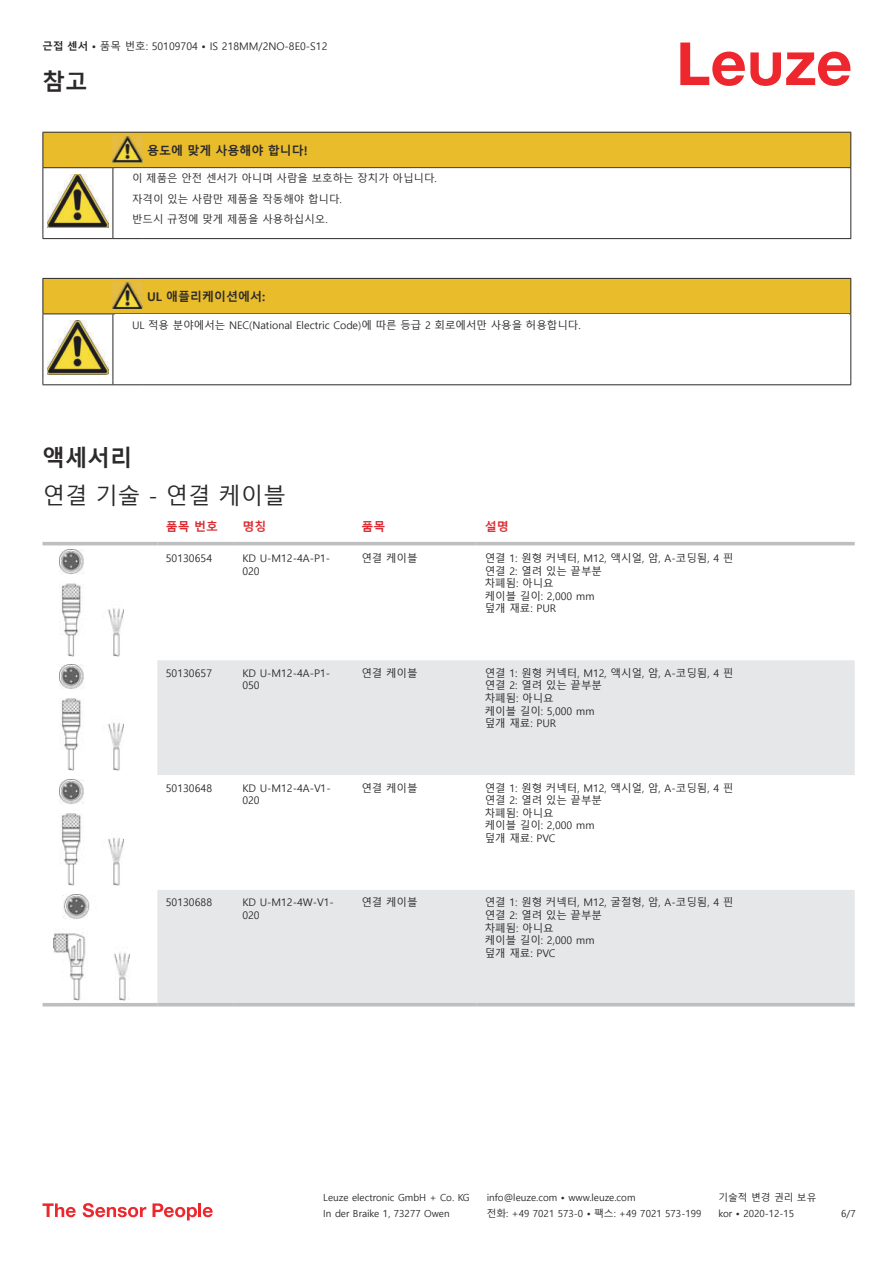
<style>
.page{position:relative;width:893px;height:1263px;background:#fff}
.page>*{position:absolute;margin:0;border:0;box-sizing:border-box;transform-origin:0 0}
.t1{font:22.5px "Malgun Gothic";color:#2b292a}
.t2{font:700 22.5px "Malgun Gothic";color:#2b292a}
.t3{font:700 12px "Malgun Gothic";color:#2b292a}
.t4{font:700 12px "Malgun Gothic";color:#db2a30}
.t5{font:10.5px/12.6px "Malgun Gothic";color:#2b292a}
.t6{font:9.75px "Malgun Gothic";color:#2b292a}
.s1{font-weight:700}
</style>
<div class="page">
<svg style="left:680px;top:43px;width:170px;height:43px"></svg>
<svg style="left:43px;top:545px;width:812px;height:462px"></svg>
<svg style="left:157px;top:660px;width:698px;height:343px;fill:#e6e7e9"></svg>
<hr style="left:43px;top:542px;width:114px;height:3px;background:#bdbfc1">
<hr style="left:157px;top:542px;width:77px;height:3px;background:#bdbfc1">
<hr style="left:234px;top:542px;width:119px;height:3px;background:#bdbfc1">
<hr style="left:353px;top:542px;width:123px;height:3px;background:#bdbfc1">
<hr style="left:476px;top:542px;width:379px;height:3px;background:#bdbfc1">
<hr style="left:43px;top:1003px;width:114px;height:3px;background:#bdbfc1">
<hr style="left:157px;top:1003px;width:77px;height:3px;background:#bdbfc1">
<hr style="left:234px;top:1003px;width:119px;height:3px;background:#bdbfc1">
<hr style="left:353px;top:1003px;width:123px;height:3px;background:#bdbfc1">
<hr style="left:476px;top:1003px;width:379px;height:3px;background:#bdbfc1">
<img style="left:59px;top:550px;width:65px;height:106px">
<img style="left:59px;top:664px;width:65px;height:107px">
<img style="left:59px;top:779px;width:65px;height:107px">
<img style="left:54px;top:894px;width:75px;height:106px">
<svg style="left:43px;top:1203px;width:33px;height:14px"></svg>
<svg style="left:83px;top:1203px;width:63px;height:14px"></svg>
<svg style="left:153px;top:1203px;width:44px;height:17px"></svg>
<hr style="left:198px;top:1203px;width:3px;height:14px;background:#ed272d">
<svg style="left:203px;top:1207px;width:10px;height:10px"></svg>
<hr style="left:43px;top:238px;width:70px;height:1px;background:#2b292a">
<hr style="left:113px;top:238px;width:30px;height:1px;background:#2b292a">
<hr style="left:143px;top:238px;width:708px;height:1px;background:#2b292a">
<svg style="left:43px;top:132px;width:808px;height:106px"></svg>
<div style="left:44px;top:279px;width:806px;height:34px;background:#e8bc2a"></div>
<hr style="left:43px;top:278px;width:70px;height:1px;background:#2b292a">
<hr style="left:43px;top:279px;width:1px;height:34px;background:#2b292a">
<hr style="left:43px;top:313px;width:70px;height:1px;background:#2b292a">
<hr style="left:113px;top:278px;width:30px;height:1px;background:#2b292a">
<hr style="left:113px;top:313px;width:30px;height:1px;background:#2b292a">
<hr style="left:143px;top:278px;width:708px;height:1px;background:#2b292a">
<hr style="left:850px;top:279px;width:1px;height:34px;background:#2b292a">
<hr style="left:143px;top:313px;width:708px;height:1px;background:#2b292a">
<hr style="left:43px;top:314px;width:1px;height:66px;background:#2b292a">
<hr style="left:113px;top:314px;width:1px;height:66px;background:#2b292a">
<hr style="left:850px;top:314px;width:1px;height:66px;background:#2b292a">
<hr style="left:43px;top:384px;width:70px;height:1px;background:#2b292a">
<hr style="left:113px;top:384px;width:30px;height:1px;background:#2b292a">
<hr style="left:143px;top:384px;width:708px;height:1px;background:#2b292a">
<img style="left:113px;top:283px;width:30px;height:26px">
<img style="left:47px;top:320px;width:61px;height:54px">
<p class="t5" style="left:43px;top:40px;width:286px"><span class="s1">근접 센서 •</span> 품목 번호: 50109704 <span class="s1">•</span> IS 218MM/2NO-8E0-S12</p>
<h1 class="t2" style="left:43px;top:69px;width:46px">참고</h1>
<p class="t3" style="left:147px;top:144px;width:162px">용도에 맞게 사용해야 합니다!</p>
<p class="t5" style="left:132px;top:169px;width:306px;line-height:20.2px">이 제품은 안전 센서가 아니며 사람을 보호하는 장치가 아닙니다. 자격이 있는 사람만 제품을 작동해야 합니다.<br>반드시 규정에 맞게 제품을 사용하십시오.</p>
<p class="t3" style="left:147px;top:290px;width:120px">UL 애플리케이션에서:</p>
<p class="t5" style="left:132px;top:319px;width:450px">UL 적용 분야에서는 NEC(National Electric Code)에 따른 등급 2 회로에서만 사용을 허용합니다.</p>
<h1 class="t2" style="left:43px;top:444px;width:91px">액세서리</h1>
<h1 class="t1" style="left:43px;top:483px;width:245px">연결 기술 - 연결 케이블</h1>
<p class="t4" style="left:166px;top:520px;width:54px">품목 번호</p>
<p class="t4" style="left:242px;top:520px;width:25px">명칭</p>
<p class="t4" style="left:361px;top:520px;width:25px">품목</p>
<p class="t4" style="left:485px;top:520px;width:25px">설명</p>
<p class="t5" style="left:166px;top:552px;width:48px">50130654</p>
<p class="t5" style="left:242px;top:552px;width:89px">KD U-M12-4A-P1-<br>020</p>
<p class="t5" style="left:361px;top:552px;width:58px">연결 케이블</p>
<p class="t5" style="left:485px;top:552px;width:250px">연결 1: 원형 커넥터, M12, 액시얼, 암, A-코딩됨, 4 핀 연결 2: 열려 있는 끝부분<br>차폐됨: 아니요<br>케이블 길이: 2,000 mm<br>덮개 재료: PUR</p>
<p class="t5" style="left:166px;top:667px;width:48px">50130657</p>
<p class="t5" style="left:242px;top:667px;width:89px">KD U-M12-4A-P1-<br>050</p>
<p class="t5" style="left:361px;top:667px;width:58px">연결 케이블</p>
<p class="t5" style="left:485px;top:667px;width:250px">연결 1: 원형 커넥터, M12, 액시얼, 암, A-코딩됨, 4 핀 연결 2: 열려 있는 끝부분<br>차폐됨: 아니요<br>케이블 길이: 5,000 mm<br>덮개 재료: PUR</p>
<p class="t5" style="left:166px;top:782px;width:48px">50130648</p>
<p class="t5" style="left:242px;top:782px;width:90px">KD U-M12-4A-V1-<br>020</p>
<p class="t5" style="left:361px;top:782px;width:58px">연결 케이블</p>
<p class="t5" style="left:485px;top:782px;width:250px">연결 1: 원형 커넥터, M12, 액시얼, 암, A-코딩됨, 4 핀 연결 2: 열려 있는 끝부분<br>차폐됨: 아니요<br>케이블 길이: 2,000 mm<br>덮개 재료: PVC</p>
<p class="t5" style="left:166px;top:896px;width:48px">50130688</p>
<p class="t5" style="left:242px;top:896px;width:93px">KD U-M12-4W-V1-<br>020</p>
<p class="t5" style="left:361px;top:896px;width:58px">연결 케이블</p>
<p class="t5" style="left:485px;top:896px;width:250px">연결 1: 원형 커넥터, M12, 굴절형, 암, A-코딩됨, 4 핀 연결 2: 열려 있는 끝부분<br>차폐됨: 아니요<br>케이블 길이: 2,000 mm<br>덮개 재료: PVC</p>
<p class="t6" style="left:323px;top:1192px;width:148px">Leuze electronic GmbH + Co. KG</p>
<p class="t6" style="left:487px;top:1192px;width:150px">info@leuze.com • www.leuze.com</p>
<p class="t6" style="left:718px;top:1192px;width:100px">기술적 변경 권리 보유</p>
<p class="t6" style="left:323px;top:1208px;width:128px">In der Braike 1, 73277 Owen</p>
<p class="t6" style="left:487px;top:1208px;width:216px">전화: +49 7021 573-0 • 팩스: +49 7021 573-199</p>
<p class="t6" style="left:718px;top:1208px;width:77px">kor • 2020-12-15</p>
<p class="t6" style="left:841px;top:1208px;width:16px">6 /7</p>
</div>
